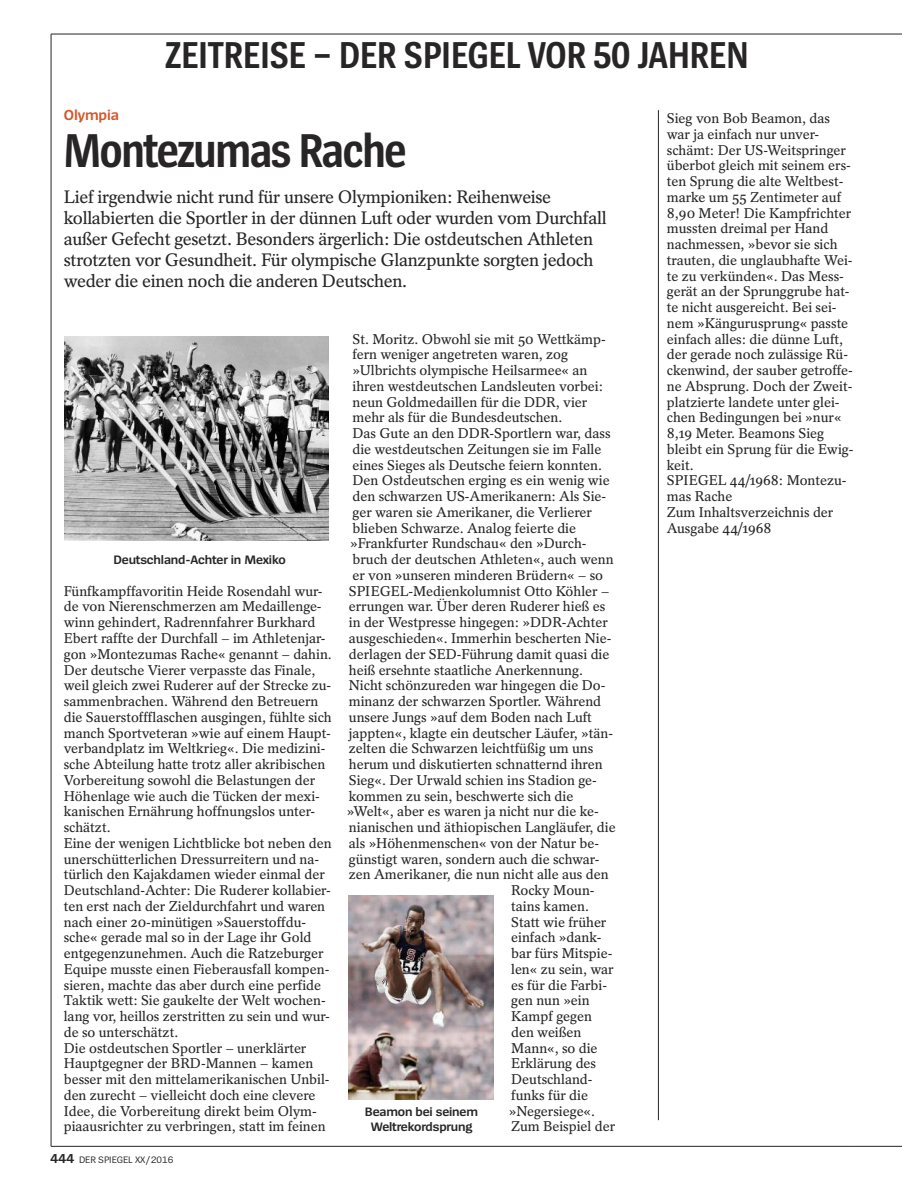
<style>
.page{position:relative;width:902px;height:1191px;background:#fff}
.page>*{position:absolute;margin:0;border:0;box-sizing:border-box;transform-origin:0 0}
.t1{font:700 49.5px "Spiegel Sans 4 Cd";letter-spacing:-.025em;color:#272526}
.t2{font:700 39px "Spiegel Sans 4 Cd";letter-spacing:.005em;color:#272526}
.t3{font:18px/21px "Spiegel Serif Text";letter-spacing:-.015em;color:#272526}
.t4{font:700 15px "Spiegel Sans 4";letter-spacing:-.005em;color:#d2582b}
.t5{font:14.1px/15.8px "Spiegel Serif Text";color:#272526}
.t6{font:700 12.75px/15.8px "Spiegel Sans 4";letter-spacing:-.01em;color:#272526;text-align:center}
.t7{font:9.75px "Spiegel Sans 4";letter-spacing:-.005em;color:#272526}
.s1{font-weight:700;font-size:13.5px}
</style>
<div class="page">
<hr style="left:51px;top:34px;width:799px;height:1px;background:#272526">
<hr style="left:850px;top:34px;width:51px;height:1px;background:#272526">
<hr style="left:658px;top:110px;width:1px;height:1010px;background:#272526">
<hr style="left:51px;top:34px;width:1px;height:1112px;background:#272526">
<hr style="left:51px;top:1146px;width:799px;height:1px;background:#272526">
<hr style="left:850px;top:1146px;width:51px;height:1px;background:#272526">
<img style="left:349px;top:895px;width:145px;height:205px">
<img style="left:65px;top:336px;width:263px;height:204px">
<h2 class="t2" style="left:165px;top:41px;width:585px">ZEITREISE – DER SPIEGEL VOR 50 JAHREN</h2>
<p class="t4" style="left:64px;top:110px;width:57px">Olympia</p>
<h1 class="t1" style="left:64px;top:132px;width:344px">Montezumas Rache</h1>
<p class="t3" style="left:64px;top:188px;width:544px">Lief irgendwie nicht rund für unsere Olympioniken: Reihenweise kollabierten die Sportler in der dünnen Luft oder wurden vom Durchfall außer Gefecht gesetzt. Besonders ärgerlich: Die ostdeutschen Athleten strotzten vor Gesundheit. Für olympische Glanzpunkte sorgten jedoch weder die einen noch die anderen Deutschen.</p>
<p class="t6" style="left:113px;top:553px;width:174px">Deutschland-Achter in Mexiko</p>
<p class="t5" style="left:64px;top:584px;width:269px">Fünfkampffavoritin Heide Rosendahl wur&shy;de von Nierenschmerzen am Medaillenge&shy;winn gehindert, Radrennfahrer Burkhard Ebert raffte der Durchfall – im Athletenjar&shy;gon »Montezumas Rache« genannt – dahin.<br>Der deutsche Vierer verpasste das Finale, weil gleich zwei Ruderer auf der Strecke zu&shy;sammenbrachen. Während den Betreuern die Sauerstoffflaschen ausgingen, fühlte sich manch Sportveteran »wie auf einem Haupt&shy;verbandplatz im Weltkrieg«. Die medizini&shy;sche Abteilung hatte trotz aller akribischen Vorbereitung sowohl die Belastungen der Höhenlage wie auch die Tücken der mexi&shy;kanischen Ernährung hoffnungslos unter&shy;schätzt.<br>Eine der wenigen Lichtblicke bot neben den unerschütterlichen Dressurreitern und na&shy;türlich den Kajakdamen wieder einmal der Deutschland-Achter: Die Ruderer kollabier&shy;ten erst nach der Zieldurchfahrt und waren nach einer 20-minütigen »Sauerstoffdu&shy;sche« gerade mal so in der Lage ihr Gold entgegenzunehmen. Auch die Ratzeburger Equipe musste einen Fieberausfall kompen&shy;sieren, machte das aber durch eine perfide Taktik wett: Sie gaukelte der Welt wochen&shy;lang vor, heillos zerstritten zu sein und wur&shy;de so unterschätzt.<br>Die ostdeutschen Sportler – unerklärter Hauptgegner der BRD-Mannen – kamen besser mit den mittelamerikanischen Unbil&shy;den zurecht – vielleicht doch eine clevere Idee, die Vorbereitung direkt beim Olym&shy;piaausrichter zu verbringen, statt im feinen</p>
<p class="t7" style="left:51px;top:1156px;width:124px"><span class="s1">444</span> DER SPIEGEL XX/2016</p>
<p class="t5" style="left:352px;top:332px;width:255px">St. Moritz. Obwohl sie mit 50 Wettkämp-</p>
<p class="t5" style="left:352px;top:348px;width:217px">fern weniger angetreten waren, zog</p>
<p class="t5" style="left:352px;top:364px;width:236px">»Ulbrichts olympische Heilsarmee« an</p>
<p class="t5" style="left:352px;top:379px;width:252px">ihren westdeutschen Landsleuten vorbei:</p>
<p class="t5" style="left:352px;top:395px;width:236px">neun Goldmedaillen für die DDR, vier</p>
<p class="t5" style="left:352px;top:411px;width:211px">mehr als für die Bundesdeutschen.</p>
<p class="t5" style="left:352px;top:427px;width:259px">Das Gute an den DDR-Sportlern war, dass</p>
<p class="t5" style="left:352px;top:442px;width:250px">die westdeutschen Zeitungen sie im Falle</p>
<p class="t5" style="left:352px;top:458px;width:251px">eines Sieges als Deutsche feiern konnten.</p>
<p class="t5" style="left:352px;top:474px;width:259px">Den Ostdeutschen erging es ein wenig wie</p>
<p class="t5" style="left:352px;top:490px;width:255px">den schwarzen US-Amerikanern: Als Sie-</p>
<p class="t5" style="left:352px;top:505px;width:241px">ger waren sie Amerikaner, die Verlierer</p>
<p class="t5" style="left:352px;top:521px;width:225px">blieben Schwarze. Analog feierte die</p>
<p class="t5" style="left:350px;top:537px;width:238px">»Frankfurter Rundschau« den »Durch-</p>
<p class="t5" style="left:352px;top:553px;width:262px">bruch der deutschen Athleten«, auch wenn</p>
<p class="t5" style="left:352px;top:568px;width:252px">er von »unseren minderen Brüdern« – so</p>
<p class="t5" style="left:349px;top:584px;width:262px">SPIEGEL-Medienkolumnist Otto Köhler –</p>
<p class="t5" style="left:349px;top:600px;width:258px">errungen war. Über deren Ruderer hieß es</p>
<p class="t5" style="left:349px;top:616px;width:260px">in der Westpresse hingegen: »DDR-Achter</p>
<p class="t5" style="left:349px;top:631px;width:264px">ausgeschieden«. Immerhin bescherten Nie-</p>
<p class="t5" style="left:349px;top:647px;width:262px">derlagen der SED-Führung damit quasi die</p>
<p class="t5" style="left:349px;top:663px;width:236px">heiß ersehnte staatliche Anerkennung.</p>
<p class="t5" style="left:349px;top:679px;width:258px">Nicht schönzureden war hingegen die Do-</p>
<p class="t5" style="left:349px;top:694px;width:254px">minanz der schwarzen Sportler. Während</p>
<p class="t5" style="left:349px;top:710px;width:244px">unsere Jungs »auf dem Boden nach Luft</p>
<p class="t5" style="left:349px;top:726px;width:265px">jappten«, klagte ein deutscher Läufer, »tän-</p>
<p class="t5" style="left:349px;top:742px;width:246px">zelten die Schwarzen leichtfüßig um uns</p>
<p class="t5" style="left:349px;top:757px;width:255px">herum und diskutierten schnatternd ihren</p>
<p class="t5" style="left:349px;top:773px;width:249px">Sieg«. Der Urwald schien ins Stadion ge-</p>
<p class="t5" style="left:349px;top:789px;width:226px">kommen zu sein, beschwerte sich die</p>
<p class="t5" style="left:347px;top:805px;width:253px">»Welt«, aber es waren ja nicht nur die ke-</p>
<p class="t5" style="left:349px;top:820px;width:268px">nianischen und äthiopischen Langläufer, die</p>
<p class="t5" style="left:349px;top:836px;width:252px">als »Höhenmenschen« von der Natur be-</p>
<p class="t5" style="left:349px;top:852px;width:252px">günstigt waren, sondern auch die schwar-</p>
<p class="t5" style="left:349px;top:868px;width:261px">zen Amerikaner, die nun nicht alle aus den</p>
<p class="t5" style="left:511px;top:883px;width:85px">Rocky Moun-</p>
<p class="t5" style="left:511px;top:899px;width:79px">tains kamen.</p>
<p class="t5" style="left:511px;top:915px;width:97px">Statt wie früher</p>
<p class="t5" style="left:511px;top:931px;width:92px">einfach »dank-</p>
<p class="t5" style="left:511px;top:946px;width:103px">bar fürs Mitspie-</p>
<p class="t5" style="left:511px;top:962px;width:104px">len« zu sein, war</p>
<p class="t5" style="left:511px;top:978px;width:97px">es für die Farbi-</p>
<p class="t5" style="left:511px;top:994px;width:80px">gen nun »ein</p>
<p class="t5" style="left:511px;top:1009px;width:82px">Kampf gegen</p>
<p class="t5" style="left:511px;top:1025px;width:72px">den weißen</p>
<p class="t5" style="left:511px;top:1041px;width:88px">Mann«, so die</p>
<p class="t5" style="left:511px;top:1057px;width:86px">Erklärung des</p>
<p class="t5" style="left:511px;top:1072px;width:83px">Deutschland-</p>
<p class="t5" style="left:511px;top:1088px;width:78px">funks für die</p>
<p class="t5" style="left:509px;top:1104px;width:88px">»Negersiege«.</p>
<p class="t5" style="left:511px;top:1120px;width:105px">Zum Beispiel der</p>
<p class="t6" style="left:365px;top:1104px;width:115px">Beamon bei seinem<br>Weltrekordsprung</p>
<p class="t5" style="left:666px;top:112px;width:188px">Sieg von Bob Beamon, das war ja einfach nur unver&shy;schämt: Der US-Weitspringer überbot gleich mit seinem ers&shy;ten Sprung die alte Weltbest&shy;marke um 55 Zentimeter auf<br>8,90 Meter! Die Kampfrichter mussten dreimal per Hand nachmessen, »bevor sie sich trauten, die unglaubhafte Wei&shy;te zu verkünden«. Das Mess&shy;gerät an der Sprunggrube hat&shy;te nicht ausgereicht. Bei sei&shy;nem »Kängurusprung« passte einfach alles: die dünne Luft, der gerade noch zulässige Rü&shy;ckenwind, der sauber getroffe&shy;ne Absprung. Doch der Zweit&shy;platzierte landete unter glei&shy;chen Bedingungen bei »nur«<br>8,19 Meter. Beamons Sieg bleibt ein Sprung für die Ewig&shy;keit.<br>SPIEGEL 44/1968: Montezu&shy;mas Rache<br>Zum Inhaltsverzeichnis der<br>Ausgabe 44/1968</p>
</div>
